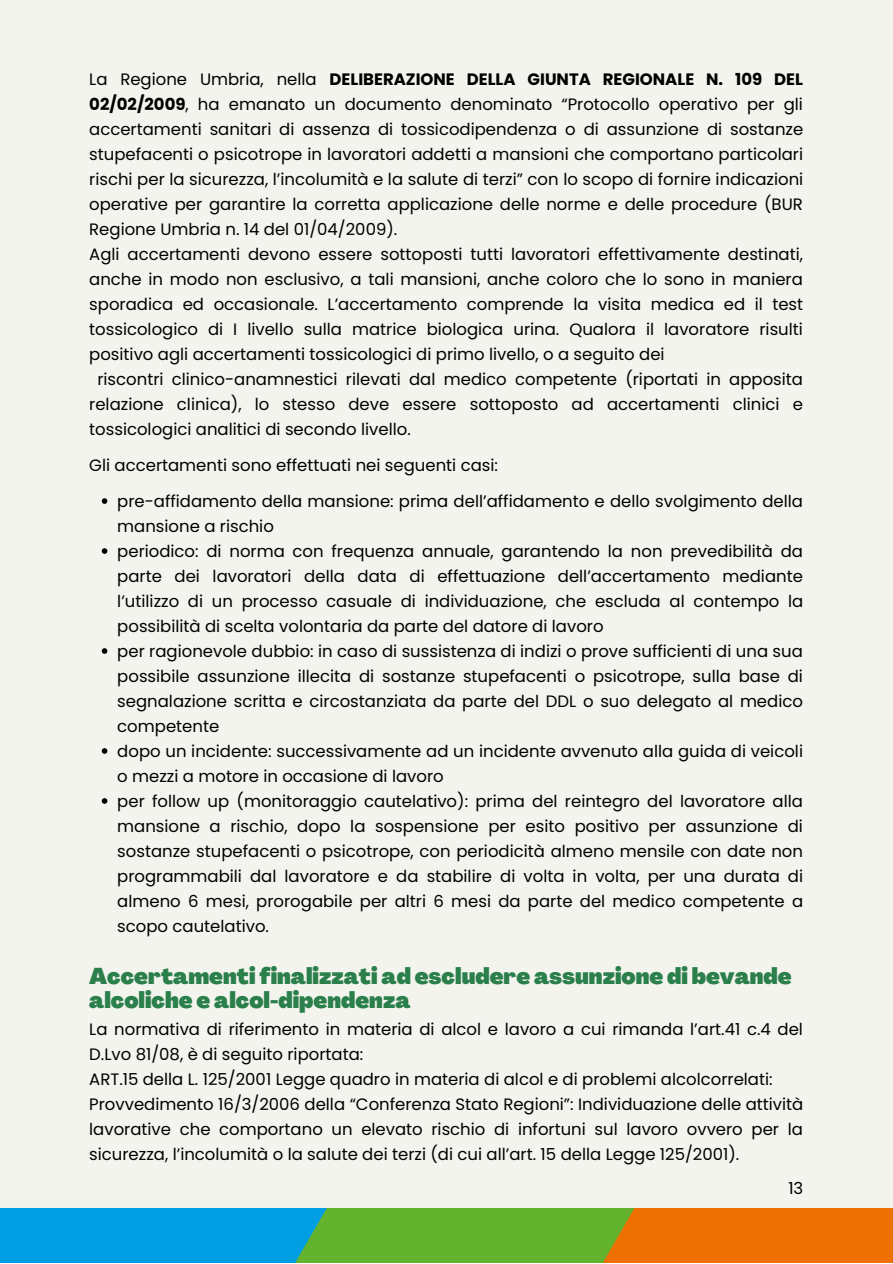
<style>
.page{position:relative;width:893px;height:1264px;background:#fff}
.page>*{position:absolute;margin:0;border:0;box-sizing:border-box;transform-origin:0 0}
.t1{font:900 22.5px/24.8px "Agrandir";color:#2a7f4a}
.t2{font:16.5px/25px "Poppins";color:#000}
.t3{font:700 16.5px "Poppins";color:#000}
.s1{font-weight:400}
.s2{font-weight:700}
</style>
<div class="page">
<div style="left:0;top:0;width:892px;height:1262px;background:#f3f4ee"></div>
<div style="left:566px;top:1207px;width:326px;height:55px;background:#ee7003"></div>
<div style="left:258px;top:1207px;width:376px;height:55px;background:#63b32e"></div>
<div style="left:0;top:1207px;width:327px;height:55px;background:#009fe3"></div>
<svg style="left:102px;top:498px;width:5px;height:6px"></svg>
<svg style="left:102px;top:548px;width:5px;height:6px"></svg>
<svg style="left:102px;top:648px;width:5px;height:6px"></svg>
<svg style="left:102px;top:748px;width:5px;height:5px"></svg>
<svg style="left:102px;top:798px;width:5px;height:5px"></svg>
<p class="t3" style="left:89px;top:67px;width:715px"><span class="s1">La Regione Umbria, nella</span> DELIBERAZIONE DELLA GIUNTA REGIONALE N. 109 DEL</p>
<p class="t2" style="left:89px;top:91px;width:715px"><span class="s2">02/02/2009</span>, ha emanato un documento denominato “Protocollo operativo per gli</p>
<p class="t2" style="left:89px;top:116px;width:715px">accertamenti sanitari di assenza di tossicodipendenza o di assunzione di sostanze</p>
<p class="t2" style="left:89px;top:141px;width:715px">stupefacenti o psicotrope in lavoratori addetti a mansioni che comportano particolari</p>
<p class="t2" style="left:89px;top:166px;width:715px">rischi per la sicurezza, l’incolumità e la salute di terzi” con lo scopo di fornire indicazioni</p>
<p class="t2" style="left:89px;top:191px;width:715px">operative per garantire la corretta applicazione delle norme e delle procedure (BUR</p>
<p class="t2" style="left:89px;top:216px;width:309px">Regione Umbria n. 14 del 01/04/2009).</p>
<p class="t2" style="left:89px;top:241px;width:715px">Agli accertamenti devono essere sottoposti tutti lavoratori effettivamente destinati,</p>
<p class="t2" style="left:89px;top:266px;width:715px">anche in modo non esclusivo, a tali mansioni, anche coloro che lo sono in maniera</p>
<p class="t2" style="left:89px;top:291px;width:715px">sporadica ed occasionale. L’accertamento comprende la visita medica ed il test</p>
<p class="t2" style="left:89px;top:316px;width:715px">tossicologico di I livello sulla matrice biologica urina. Qualora il lavoratore risulti</p>
<p class="t2" style="left:89px;top:341px;width:576px">positivo agli accertamenti tossicologici di primo livello, o a seguito dei</p>
<p class="t2" style="left:97px;top:366px;width:707px">riscontri clinico-anamnestici rilevati dal medico competente (riportati in apposita</p>
<p class="t2" style="left:89px;top:391px;width:715px">relazione clinica), lo stesso deve essere sottoposto ad accertamenti clinici e</p>
<p class="t2" style="left:89px;top:416px;width:323px">tossicologici analitici di secondo livello.</p>
<p class="t2" style="left:89px;top:452px;width:410px">Gli accertamenti sono effettuati nei seguenti casi:</p>
<p class="t2" style="left:117px;top:488px;width:687px">pre-affidamento della mansione: prima dell’affidamento e dello svolgimento della mansione a rischio<br>periodico: di norma con frequenza annuale, garantendo la non prevedibilità da parte dei lavoratori della data di effettuazione dell’accertamento mediante l’utilizzo di un processo casuale di individuazione, che escluda al contempo la possibilità di scelta volontaria da parte del datore di lavoro<br>per ragionevole dubbio: in caso di sussistenza di indizi o prove sufficienti di una sua possibile assunzione illecita di sostanze stupefacenti o psicotrope, sulla base di segnalazione scritta e circostanziata da parte del DDL o suo delegato al medico competente<br>dopo un incidente: successivamente ad un incidente avvenuto alla guida di veicoli o mezzi a motore in occasione di lavoro<br>per follow up (monitoraggio cautelativo): prima del reintegro del lavoratore alla mansione a rischio, dopo la sospensione per esito positivo per assunzione di sostanze stupefacenti o psicotrope, con periodicità almeno mensile con date non programmabili dal lavoratore e da stabilire di volta in volta, per una durata di almeno 6 mesi, prorogabile per altri 6 mesi da parte del medico competente a scopo cautelativo.</p>
<h1 class="t1" style="left:89px;top:965px;width:704px">Accertamenti finalizzati ad escludere assunzione di bevande alcoliche e alcol-dipendenza</h1>
<p class="t2" style="left:89px;top:1016px;width:715px">La normativa di riferimento in materia di alcol e lavoro a cui rimanda l’art.41 c.4 del D.Lvo 81/08, è di seguito riportata:<br>ART.15 della L. 125/2001 Legge quadro in materia di alcol e di problemi alcolcorrelati:<br>Provvedimento 16/3/2006 della “Conferenza Stato Regioni”: Individuazione delle attività lavorative che comportano un elevato rischio di infortuni sul lavoro ovvero per la sicurezza, l’incolumità o la salute dei terzi (di cui all’art. 15 della Legge 125/2001).</p>
<p class="t2" style="left:788px;top:1175px;width:16px">13</p>
</div>
